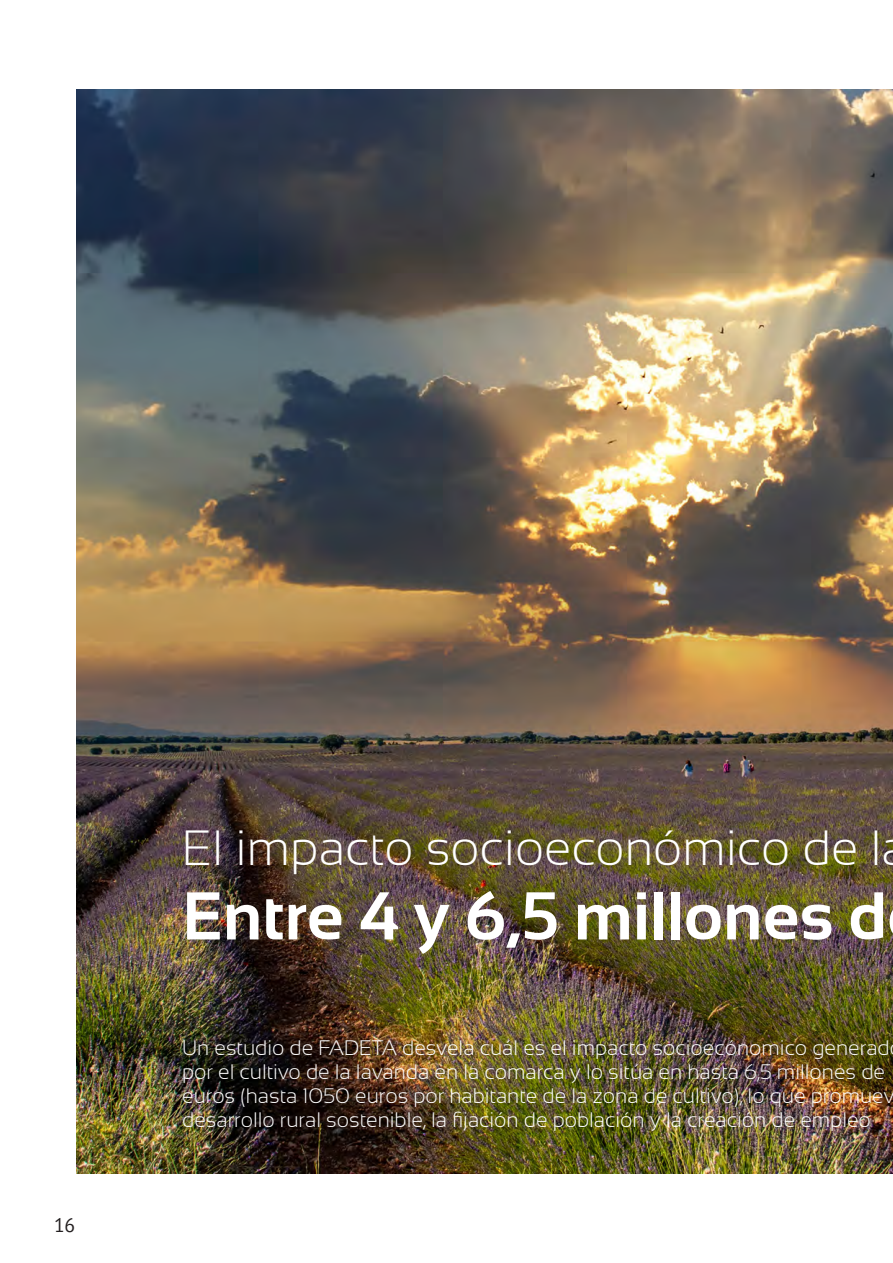
<style>
.page{position:relative;width:893px;height:1263px;background:#fff}
.page>*{position:absolute;margin:0;border:0;box-sizing:border-box;transform-origin:0 0}
.title_5{font:700 67.5px "Sansation";color:#fff}
.title_2{font:300 49.5px "Sansation";color:#fff}
.sub_title{font:300 21px/24px "Sansation";color:#fff}
.t1{font:19.5px "PT Sans";color:#231f20}
</style>
<div class="page">
<img style="left:77px;top:89px;width:816px;height:1085px">
<p class="t1" style="left:54px;top:1212px;width:23px">16</p>
<p class="title_2" style="left:182px;top:820px;width:701px">El impacto socioeconómico de l</p>
<p class="title_5" style="left:182px;top:878px;width:706px">Entre 4 y 6,5 millones d</p>
<p class="sub_title" style="left:182px;top:1036px;width:714px">Un estudio de FADETA desvela cuál es el impacto socioecónomico generad por el cultivo de la lavanda en la comarca y lo sitúa en hasta 6,5 millones de euros (hasta 1050 euros por habitante de la zona de cultivo), lo que promuev desarrollo rural sostenible, la fijación de población y la creación de empleo</p>
</div>
